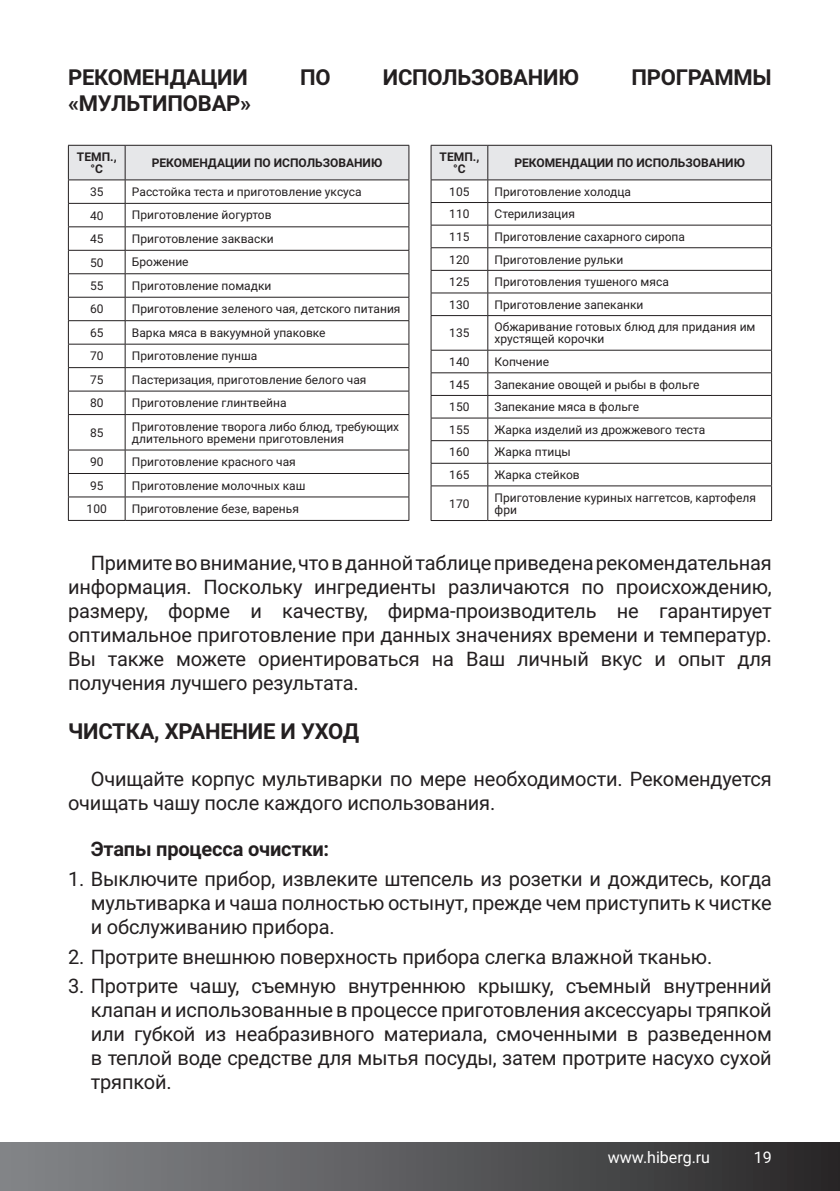
<style>
.page{position:relative;width:840px;height:1191px;background:#fff}
.page>*{position:absolute;margin:0;border:0;box-sizing:border-box;transform-origin:0 0}
.t1{font:700 22px "Roboto";letter-spacing:-.01em;color:#231f20}
.t2{font:20px/24px "Roboto";letter-spacing:-.01em;color:#231f20;text-align:justify}
.t3{font:700 20px "Roboto";letter-spacing:-.01em;color:#231f20}
.t4{font:16px "Roboto";color:#fff}
.t5{font:12px/12px "Roboto";color:#231f20}
.t6{font:700 12px/12px "Roboto";color:#231f20;text-align:center}
</style>
<div class="page">
<div style="left:0;top:1142px;width:839px;height:49px;background:linear-gradient(to right,#86888c,#2b2a2b)"></div>
<svg style="left:68px;top:145px;width:341px;height:269px"></svg>
<hr style="left:68px;top:414px;width:57px;height:1px;background:#231f20">
<hr style="left:68px;top:415px;width:1px;height:35px;background:#231f20">
<hr style="left:125px;top:414px;width:284px;height:1px;background:#231f20">
<hr style="left:125px;top:415px;width:1px;height:35px;background:#231f20">
<hr style="left:408px;top:415px;width:1px;height:35px;background:#231f20">
<hr style="left:68px;top:450px;width:57px;height:1px;background:#231f20">
<hr style="left:125px;top:450px;width:284px;height:1px;background:#231f20">
<hr style="left:68px;top:473px;width:57px;height:1px;background:#231f20">
<hr style="left:125px;top:473px;width:284px;height:1px;background:#231f20">
<hr style="left:68px;top:496px;width:57px;height:1px;background:#231f20">
<svg style="left:68px;top:450px;width:1px;height:70px"></svg>
<hr style="left:125px;top:496px;width:284px;height:1px;background:#231f20">
<svg style="left:125px;top:450px;width:1px;height:70px"></svg>
<svg style="left:408px;top:450px;width:1px;height:70px"></svg>
<hr style="left:68px;top:520px;width:57px;height:1px;background:#231f20">
<hr style="left:125px;top:520px;width:284px;height:1px;background:#231f20">
<svg style="left:430px;top:145px;width:341px;height:170px"></svg>
<hr style="left:430px;top:315px;width:57px;height:1px;background:#231f20">
<hr style="left:430px;top:316px;width:1px;height:34px;background:#231f20">
<hr style="left:487px;top:315px;width:284px;height:1px;background:#231f20">
<hr style="left:487px;top:316px;width:1px;height:34px;background:#231f20">
<hr style="left:770px;top:316px;width:1px;height:34px;background:#231f20">
<hr style="left:430px;top:350px;width:57px;height:1px;background:#231f20">
<hr style="left:487px;top:350px;width:284px;height:1px;background:#231f20">
<hr style="left:430px;top:372px;width:57px;height:1px;background:#231f20">
<hr style="left:487px;top:372px;width:284px;height:1px;background:#231f20">
<hr style="left:430px;top:395px;width:57px;height:1px;background:#231f20">
<hr style="left:487px;top:395px;width:284px;height:1px;background:#231f20">
<hr style="left:430px;top:418px;width:57px;height:1px;background:#231f20">
<hr style="left:487px;top:418px;width:284px;height:1px;background:#231f20">
<hr style="left:430px;top:440px;width:57px;height:1px;background:#231f20">
<hr style="left:487px;top:440px;width:284px;height:1px;background:#231f20">
<hr style="left:430px;top:463px;width:57px;height:1px;background:#231f20">
<svg style="left:430px;top:350px;width:1px;height:135px"></svg>
<hr style="left:487px;top:463px;width:284px;height:1px;background:#231f20">
<svg style="left:487px;top:350px;width:1px;height:135px"></svg>
<hr style="left:430px;top:485px;width:57px;height:1px;background:#231f20">
<hr style="left:430px;top:486px;width:1px;height:34px;background:#231f20">
<hr style="left:487px;top:485px;width:284px;height:1px;background:#231f20">
<hr style="left:487px;top:486px;width:1px;height:34px;background:#231f20">
<hr style="left:770px;top:486px;width:1px;height:34px;background:#231f20">
<hr style="left:430px;top:520px;width:57px;height:1px;background:#231f20">
<hr style="left:487px;top:520px;width:284px;height:1px;background:#231f20">
<p class="t1" style="left:68px;top:61px;width:181px">РЕКОМЕНДАЦИИ</p>
<p class="t1" style="left:300px;top:61px;width:32px">ПО</p>
<p class="t1" style="left:382px;top:61px;width:198px">ИСПОЛЬЗОВАНИЮ</p>
<p class="t1" style="left:631px;top:61px;width:142px">ПРОГРАММЫ</p>
<p class="t1" style="left:68px;top:88px;width:184px">«МУЛЬТИПОВАР»</p>
<p class="t6" style="left:439px;top:150px;width:41px">ТЕМП., °C</p>
<p class="t6" style="left:514px;top:156px;width:232px">РЕКОМЕНДАЦИИ ПО ИСПОЛЬЗОВАНИЮ</p>
<p class="t5" style="left:449px;top:185px;width:22px">105</p>
<p class="t5" style="left:494px;top:185px;width:138px">Приготовление холодца</p>
<p class="t5" style="left:449px;top:208px;width:22px">110</p>
<p class="t5" style="left:494px;top:208px;width:82px">Стерилизация</p>
<p class="t5" style="left:449px;top:230px;width:22px">115</p>
<p class="t5" style="left:494px;top:230px;width:192px">Приготовление сахарного сиропа</p>
<p class="t5" style="left:449px;top:253px;width:22px">120</p>
<p class="t5" style="left:494px;top:253px;width:130px">Приготовление рульки</p>
<p class="t5" style="left:449px;top:275px;width:22px">125</p>
<p class="t5" style="left:494px;top:275px;width:176px">Приготовления тушеного мяса</p>
<p class="t5" style="left:449px;top:298px;width:22px">130</p>
<p class="t5" style="left:494px;top:298px;width:150px">Приготовление запеканки</p>
<p class="t5" style="left:449px;top:327px;width:22px">135</p>
<p class="t5" style="left:494px;top:321px;width:262px">Обжаривание готовых блюд для придания им хрустящей корочки</p>
<p class="t5" style="left:449px;top:355px;width:22px">140</p>
<p class="t5" style="left:494px;top:355px;width:56px">Копчение</p>
<p class="t5" style="left:449px;top:378px;width:22px">145</p>
<p class="t5" style="left:494px;top:378px;width:206px">Запекание овощей и рыбы в фольге</p>
<p class="t5" style="left:449px;top:400px;width:22px">150</p>
<p class="t5" style="left:494px;top:400px;width:146px">Запекание мяса в фольге</p>
<p class="t5" style="left:449px;top:423px;width:22px">155</p>
<p class="t5" style="left:494px;top:423px;width:212px">Жарка изделий из дрожжевого теста</p>
<p class="t5" style="left:449px;top:446px;width:22px">160</p>
<p class="t5" style="left:494px;top:446px;width:78px">Жарка птицы</p>
<p class="t5" style="left:449px;top:468px;width:22px">165</p>
<p class="t5" style="left:494px;top:468px;width:87px">Жарка стейков</p>
<p class="t5" style="left:449px;top:497px;width:22px">170</p>
<p class="t5" style="left:494px;top:491px;width:263px">Приготовление куриных наггетсов, картофеля фри</p>
<p class="t2" style="left:68px;top:550px;width:705px;text-indent:23px">Примите во внимание, что в данной таблице приведена рекомендательная информация. Поскольку ингредиенты различаются по происхождению, размеру, форме и качеству, фирма-производитель не гарантирует оптимальное приготовление при данных значениях времени и температур.<br>Вы также можете ориентироваться на Ваш личный вкус и опыт для получения лучшего результата.</p>
<p class="t1" style="left:68px;top:715px;width:292px">ЧИСТКА, ХРАНЕНИЕ И УХОД</p>
<p class="t2" style="left:68px;top:765px;width:704px;text-indent:23px">Очищайте корпус мультиварки по мере необходимости. Рекомендуется очищать чашу после каждого использования.</p>
<p class="t3" style="left:91px;top:835px;width:240px">Этапы процесса очистки:</p>
<p class="t2" style="left:91px;top:866px;width:682px;text-indent:-23px">1. Выключите прибор, извлеките штепсель из розетки и дождитесь, когда мультиварка и чаша полностью остынут, прежде чем приступить к чистке и обслуживанию прибора.</p>
<p class="t2" style="left:68px;top:943px;width:645px">2. Протрите внешнюю поверхность прибора слегка влажной тканью.</p>
<p class="t2" style="left:91px;top:973px;width:682px;text-indent:-23px">3. Протрите чашу, съемную внутреннюю крышку, съемный внутренний клапан и использованные в процессе приготовления аксессуары тряпкой или губкой из неабразивного материала, смоченными в разведенном в теплой воде средстве для мытья посуды, затем протрите насухо сухой тряпкой.</p>
<p class="t6" style="left:77px;top:150px;width:41px">ТЕМП., °C</p>
<p class="t6" style="left:152px;top:156px;width:232px">РЕКОМЕНДАЦИИ ПО ИСПОЛЬЗОВАНИЮ</p>
<p class="t5" style="left:90px;top:185px;width:15px">35</p>
<p class="t5" style="left:132px;top:185px;width:231px">Расстойка теста и приготовление уксуса</p>
<p class="t5" style="left:90px;top:209px;width:15px">40</p>
<p class="t5" style="left:132px;top:209px;width:141px">Приготовление йогуртов</p>
<p class="t5" style="left:90px;top:232px;width:15px">45</p>
<p class="t5" style="left:132px;top:232px;width:143px">Приготовление закваски</p>
<p class="t5" style="left:90px;top:256px;width:15px">50</p>
<p class="t5" style="left:132px;top:256px;width:58px">Брожение</p>
<p class="t5" style="left:90px;top:279px;width:15px">55</p>
<p class="t5" style="left:132px;top:279px;width:141px">Приготовление помадки</p>
<p class="t5" style="left:90px;top:303px;width:15px">60</p>
<p class="t5" style="left:132px;top:302px;width:270px">Приготовление зеленого чая, детского питания</p>
<p class="t5" style="left:90px;top:326px;width:15px">65</p>
<p class="t5" style="left:132px;top:326px;width:195px">Варка мяса в вакуумной упаковке</p>
<p class="t5" style="left:90px;top:350px;width:15px">70</p>
<p class="t5" style="left:132px;top:349px;width:127px">Приготовление пунша</p>
<p class="t5" style="left:90px;top:373px;width:15px">75</p>
<p class="t5" style="left:132px;top:373px;width:236px">Пастеризация, приготовление белого чая</p>
<p class="t5" style="left:90px;top:396px;width:15px">80</p>
<p class="t5" style="left:132px;top:396px;width:156px">Приготовление глинтвейна</p>
<p class="t5" style="left:90px;top:426px;width:15px">85</p>
<p class="t5" style="left:132px;top:420px;width:269px">Приготовление творога либо блюд, требующих длительного времени приготовления</p>
<p class="t5" style="left:90px;top:455px;width:15px">90</p>
<p class="t5" style="left:132px;top:455px;width:165px">Приготовление красного чая</p>
<p class="t5" style="left:90px;top:479px;width:15px">95</p>
<p class="t5" style="left:132px;top:479px;width:175px">Приготовление молочных каш</p>
<p class="t5" style="left:87px;top:502px;width:22px">100</p>
<p class="t5" style="left:132px;top:502px;width:168px">Приготовление безе, варенья</p>
<p class="t4" style="left:607px;top:1145px;width:104px">www.hiberg.ru</p>
<p class="t4" style="left:753px;top:1145px;width:19px">19</p>
</div>
